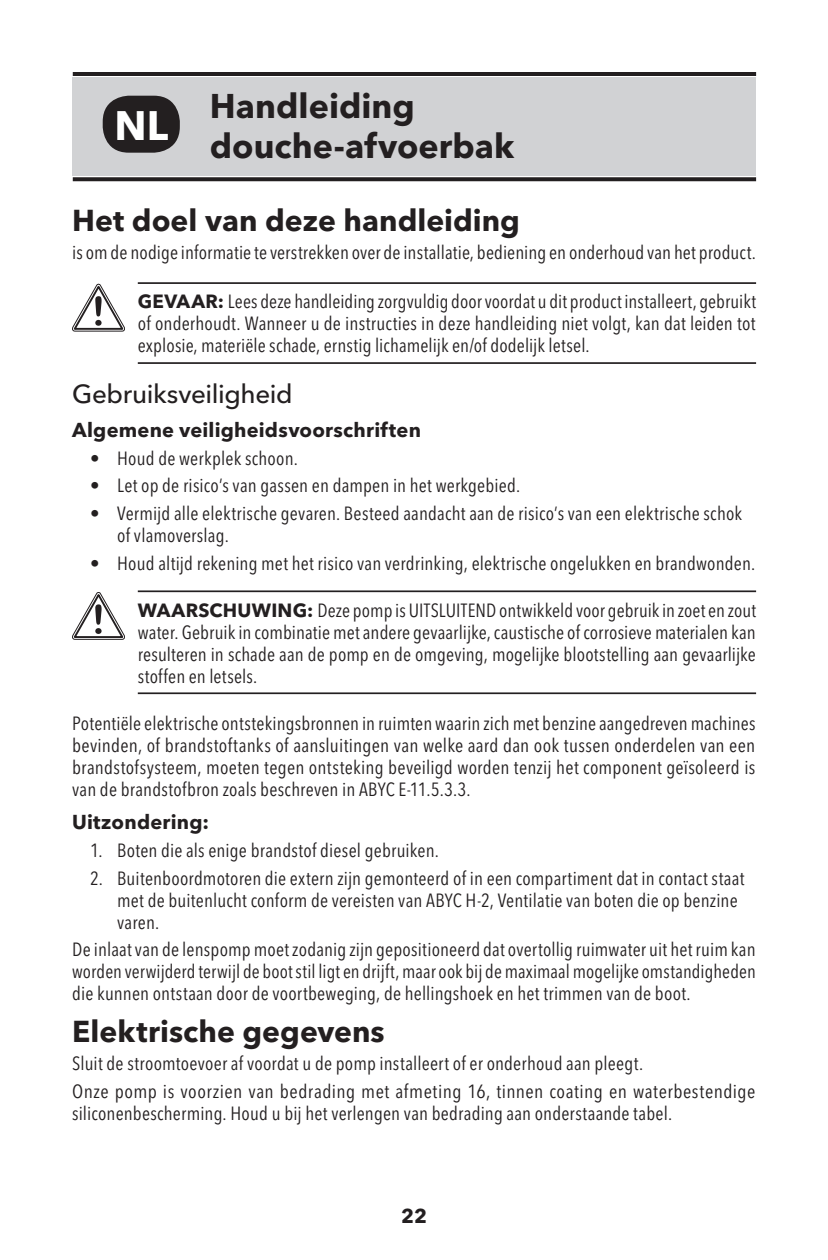
<style>
.page{position:relative;width:828px;height:1260px;background:#fff}
.page>*{position:absolute;margin:0;border:0;box-sizing:border-box;transform-origin:0 0}
.t1{font:700 40.8px "Avenir Next LT Pro";color:#fff}
.t2{font:700 34px/40px "Avenir Next LT Pro";color:#231f20}
.t3{font:700 30px "Avenir Next LT Pro";color:#231f20}
.t4{font:500 26px "Avenir Next LT Pro";letter-spacing:-.015em;color:#231f20}
.t5{font:700 20px "Avenir Next LT Pro";letter-spacing:.01em;color:#231f20}
.t6{font:condensed 19px/22px "Avenir Next LT Pro";letter-spacing:.01em;color:#231f20;text-align:justify}
.s1{font-weight:700;font-stretch:normal}
</style>
<div class="page">
<div style="left:72px;top:78px;width:684px;height:98px;background:#d1d2d4"></div>
<hr style="left:73px;top:72px;width:683px;height:4px;background:#231f20">
<svg style="left:73px;top:177px;width:683px;height:4px;background:#302d2d"></svg>
<div style="left:103px;top:96px;width:77px;height:57px;background:#231f20;border-radius:26px"></div>
<hr style="left:138px;top:282px;width:618px;height:2px;background:#231f20">
<hr style="left:138px;top:362px;width:618px;height:2px;background:#231f20">
<svg style="left:72px;top:284px;width:53px;height:47px"></svg>
<hr style="left:138px;top:590px;width:618px;height:2px;background:#231f20">
<hr style="left:138px;top:692px;width:618px;height:2px;background:#231f20">
<svg style="left:72px;top:592px;width:53px;height:48px"></svg>
<p class="t1" style="left:114px;top:100px;width:55px">NL</p>
<p class="t2" style="left:210px;top:86px;width:306px">Handleiding douche-afvoerbak</p>
<p class="t3" style="left:72px;top:202px;width:449px">Het doel van deze handleiding</p>
<p class="t6" style="left:72px;top:241px;width:685px">is om de nodige informatie te verstrekken over de installatie, bediening en onderhoud van het product.</p>
<p class="t6" style="left:138px;top:291px;width:620px"><span class="s1">GEVAAR:</span> Lees deze handleiding zorgvuldig doorvoordat u dit product installeert, gebruikt of onderhoudt. Wanneer u de instructies in deze handleiding niet volgt, kan dat leiden tot explosie, materiële schade, ernstig lichamelijk en/of dodelijk letsel.</p>
<p class="t4" style="left:72px;top:379px;width:222px">Gebruiksveiligheid</p>
<p class="t5" style="left:72px;top:418px;width:350px">Algemene veiligheidsvoorschriften</p>
<p class="t6" style="left:90px;top:447px;width:209px">• Houd de werkplek schoon.</p>
<p class="t6" style="left:90px;top:475px;width:432px">• Let op de risico’s van gassen en dampen in het werkgebied.</p>
<p class="t6" style="left:117px;top:502px;width:627px;text-indent:-27px">• Vermijd alle elektrische gevaren. Besteed aandacht aan de risico’s van een elektrische schok of vlamoverslag.</p>
<p class="t6" style="left:90px;top:552px;width:667px">• Houd altijd rekening met het risico van verdrinking, elektrische ongelukken en brandwonden.</p>
<p class="t6" style="left:138px;top:599px;width:620px"><span class="s1">WAARSCHUWING:</span> Deze pomp is UITSLUITEND ontwikkeld voor gebruik in zoet en zout water. Gebruik in combinatie met andere gevaarlijke, caustische of corrosieve materialen kan resulteren in schade aan de pomp en de omgeving, mogelijke blootstelling aan gevaarlijke stoffen en letsels.</p>
<p class="t6" style="left:72px;top:712px;width:685px">Potentiële elektrische ontstekingsbronnen in ruimten waarin zich met benzine aangedreven machines bevinden, of brandstoftanks of aansluitingen van welke aard dan ook tussen onderdelen van een brandstofsysteem, moeten tegen ontsteking beveiligd worden tenzij het component geïsoleerd is van de brandstofbron zoals beschreven in ABYC E-11.5.3.3.</p>
<p class="t5" style="left:72px;top:810px;width:139px">Uitzondering:</p>
<p class="t6" style="left:90px;top:839px;width:350px">1. Boten die als enige brandstof diesel gebruiken.</p>
<p class="t6" style="left:117px;top:867px;width:629px;text-align:left;text-indent:-27px">2. Buitenboordmotoren die extern zijn gemonteerd of in een compartiment dat in contact staat met de buitenlucht conform de vereisten van ABYC H-2, Ventilatie van boten die op benzine varen.</p>
<p class="t6" style="left:72px;top:939px;width:685px">De inlaatvan de lenspomp moetzodanig zijn gepositioneerd dat overtollig ruimwater uit het ruim kan worden verwijderd terwijl de bootstil ligt en drijft, maar ook bij de maximaal mogelijke omstandigheden die kunnen ontstaan door de voortbeweging, de hellingshoek en het trimmen van de boot.</p>
<p class="t3" style="left:72px;top:1013px;width:314px">Elektrische gegevens</p>
<p class="t6" style="left:72px;top:1049px;width:685px;line-height:27.8px">Sluit de stroomtoevoer af voordat u de pomp installeert of er onderhoud aan pleegt.<br>Onze pomp is voorzien van bedrading met afmeting 16, tinnen coating en waterbestendige</p>
<p class="t6" style="left:72px;top:1102px;width:602px">siliconenbescherming. Houd u bij het verlengen van bedrading aan onderstaande tabel.</p>
<p class="t5" style="left:401px;top:1203px;width:27px">22</p>
</div>
